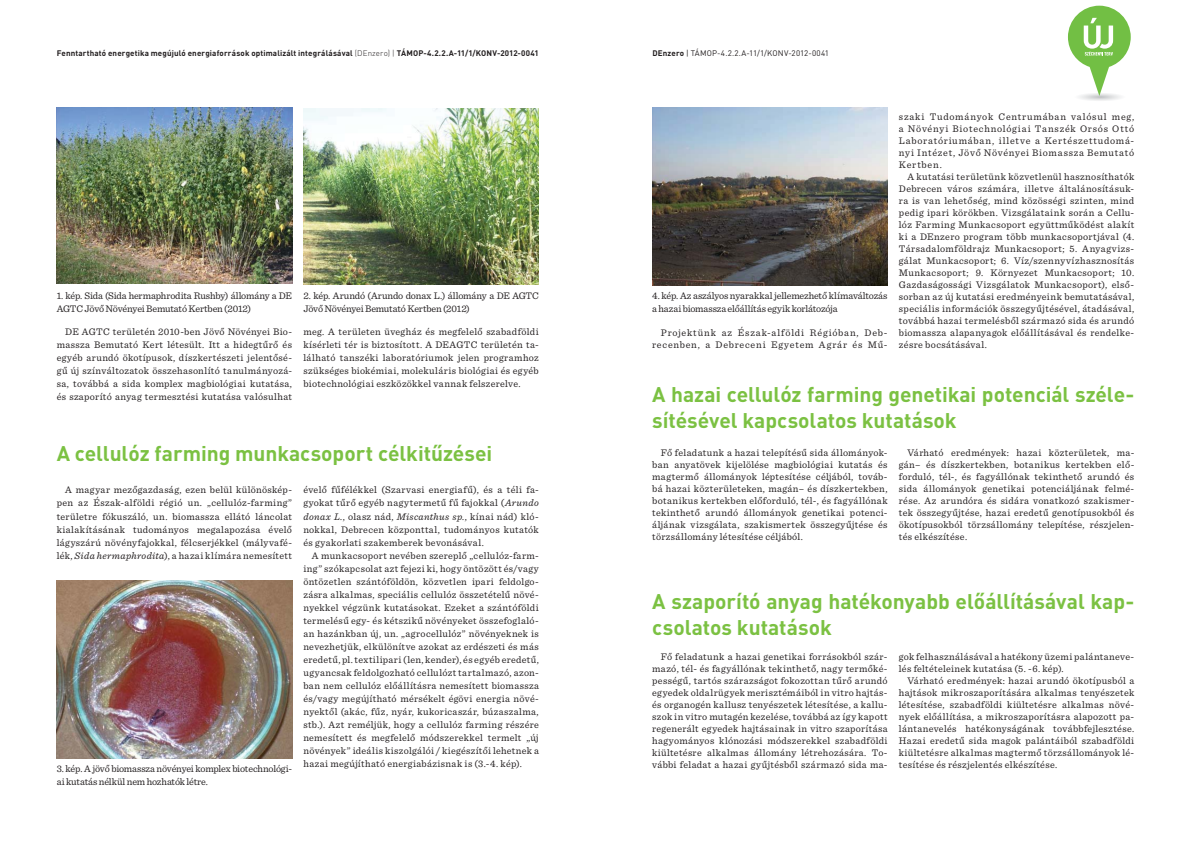
<style>
.page{position:relative;width:1191px;height:842px;background:#fff}
.page>*{position:absolute;margin:0;border:0;box-sizing:border-box;transform-origin:0 0}
.t1{font:700 21px/26px "DIN Pro";color:#7bc142}
.t2{font:10px/12px "Sentinel";letter-spacing:.025em;color:#231f20;text-align:justify}
.t3{font:10px/13px "Sentinel";letter-spacing:-.02em;color:#231f20}
.t4{font:10px/13px "Sentinel";letter-spacing:-.01em;color:#231f20}
.t5{font:10px/12px "Sentinel";letter-spacing:.08em;color:#231f20;text-align:right}
.t6{font:700 8px "DIN Pro";letter-spacing:.015em;color:#231f20}
.t7{font:8px "DIN Pro";letter-spacing:.015em;color:#231f20}
.s1{font-weight:300}
.s2{font-weight:700}
.s3{font-style:italic}
</style>
<div class="page">
<svg style="left:1063px;top:91px;width:72px;height:11px"></svg>
<svg style="left:1068px;top:6px;width:62px;height:90px"></svg>
<img style="left:57px;top:580px;width:235px;height:179px">
<img style="left:652px;top:108px;width:235px;height:178px">
<img style="left:57px;top:108px;width:235px;height:176px">
<img style="left:304px;top:109px;width:235px;height:175px">
<p class="t6" style="left:57px;top:51px;width:483px">Fenntartható energetika megújuló energiaforrások optimalizált integrálásával <span class="s1">(DEnzero) |</span> TÁMOP-4.2.2.A-11/1/KONV-2012-0041</p>
<p class="t7" style="left:652px;top:51px;width:178px"><span class="s2">DEnzero</span> | TÁMOP-4.2.2.A-11/1/KONV-2012-0041</p>
<p class="t3" style="left:57px;top:291px;width:237px">1. kép. Sida (Sida hermaphrodita Rushby) állomány a DE<br>AGTC Jövő Növényei Bemutató Kertben (2012)</p>
<p class="t3" style="left:303px;top:291px;width:237px">2. kép. Arundó (Arundo donax L.) állomány a DE AGTC<br>Jövő Növényei Bemutató Kertben (2012)</p>
<p class="t2" style="left:57px;top:326px;width:237px;line-height:13px;text-indent:9px">DE AGTC területén 2010-ben Jövő Növényei Bio&shy;massza Bemutató Kert létesült. Itt a hidegtűrő és egyéb arundó ökotípusok, díszkertészeti jelentősé&shy;gű új színváltozatok összehasonlító tanulmányozá&shy;sa, továbbá a sida komplex magbiológiai kutatása, és szaporító anyag termesztési kutatása valósulhat</p>
<p class="t2" style="left:303px;top:326px;width:237px;line-height:13px">meg. A területen üvegház és megfelelő szabadföldi kísérleti tér is biztosított. A DEAGTC területén ta&shy;lálható tanszéki laboratóriumok jelen programhoz szükséges biokémiai, molekuláris biológiai és egyéb biotechnológiai eszközökkel vannak felszerelve.</p>
<p class="t4" style="left:652px;top:291px;width:237px">4. kép. Az aszályos nyarakkal jellemezhető klímaváltozás a hazai biomassza előállítás egyik korlátozója</p>
<p class="t5" style="left:652px;top:328px;width:237px">Projektünk az Észak-alföldi Régióban, Deb&shy;recenben, a Debreceni Egyetem Agrár és Mű-</p>
<p class="t2" style="left:899px;top:112px;width:237px">szaki Tudományok Centrumában valósul meg, a Növényi Biotechnológiai Tanszék Orsós Ottó Laboratóriumában, illetve a Kertészettudomá&shy;nyi Intézet, Jövő Növényei Biomassza Bemutató Kertben.</p>
<p class="t2" style="left:899px;top:172px;width:237px;text-indent:9px">A kutatási területünk közvetlenül hasznosíthatók Debrecen város számára, illetve általánosításuk&shy;ra is van lehetőség, mind közösségi szinten, mind pedig ipari körökben. Vizsgálataink során a Cellu&shy;lóz Farming Munkacsoport együttműködést alakít ki a DEnzero program több munkacsoportjával (4.<br>Társadalomföldrajz Munkacsoport; 5. Anyagvizs&shy;gálat Munkacsoport; 6. Víz/szennyvízhasznosítás Munkacsoport; 9. Környezet Munkacsoport; 10.<br>Gazdaságossági Vizsgálatok Munkacsoport), első&shy;sorban az új kutatási eredményeink bemutatásával, speciális információk összegyűjtésével, átadásával, továbbá hazai termelésből származó sida és arundó biomassza alapanyagok előállításával és rendelke&shy;zésre bocsátásával.</p>
<h1 class="t1" style="left:652px;top:384px;width:484px">A hazai cellulóz farming genetikai potenciál széle&shy;sítésével kapcsolatos kutatások</h1>
<h1 class="t1" style="left:57px;top:443px;width:437px">A cellulóz farming munkacsoport célkitűzései</h1>
<p class="t2" style="left:652px;top:448px;width:237px;text-indent:9px">Fő feladatunk a hazai telepítésű sida állományok&shy;ban anyatövek kijelölése magbiológiai kutatás és magtermő állományok léptesítése céljából, továb&shy;bá hazai közterületeken, magán– és díszkertekben, botanikus kertekben előforduló, tél-, és fagyállónak tekinthető arundó állományok genetikai potenci&shy;áljának vizsgálata, szakismertek összegyűjtése és törzsállomány létesítése céljából.</p>
<p class="t2" style="left:899px;top:448px;width:237px;text-indent:9px">Várható eredmények: hazai közterületek, ma&shy;gán– és díszkertekben, botanikus kertekben elő&shy;forduló, tél-, és fagyállónak tekinthető arundó és sida állományok genetikai potenciáljának felmé&shy;rése. Az arundóra és sidára vonatkozó szakismer&shy;tek összegyűjtése, hazai eredetű genotípusokból és ökotípusokból törzsállomány telepítése, részjelen&shy;tés elkészítése.</p>
<p class="t2" style="left:57px;top:485px;width:237px;line-height:13px;text-indent:9px">A magyar mezőgazdaság, ezen belül különöskép&shy;pen az Észak-alföldi régió un. „cellulóz-farming” területre fókuszáló, un. biomassza ellátó láncolat kialakításának tudományos megalapozása évelő lágyszárú növényfajokkal, félcserjékkel (mályvafé&shy;lék, <span class="s3">Sida hermaphrodita</span>), a hazai klímára nemesített</p>
<p class="t2" style="left:303px;top:485px;width:237px;line-height:13px">évelő fűfélékkel (Szarvasi energiafű), és a téli fa&shy;gyokat tűrő egyéb nagytermetű fű fajokkal (<span class="s3">Arundo donax L.</span>, olasz nád, <span class="s3">Miscanthus sp.</span>, kínai nád) kló&shy;nokkal, Debrecen központtal, tudományos kutatók és gyakorlati szakemberek bevonásával.</p>
<p class="t2" style="left:303px;top:550px;width:237px;line-height:13px;text-indent:9px">A munkacsoport nevében szereplő „cellulóz-farm&shy;ing” szókapcsolat azt fejezi ki, hogy öntözött és/vagy öntözetlen szántóföldön, közvetlen ipari feldolgo&shy;zásra alkalmas, speciális cellulóz összetételű növé&shy;nyekkel végzünk kutatásokat. Ezeket a szántóföldi termelésű egy- és kétszikű növényeket összefoglaló&shy;an hazánkban új, un. „agrocellulóz” növényeknek is nevezhetjük, elkülönítve azokat az erdészeti és más eredetű, pl. textilipari (len, kender), és egyéb eredetű, ugyancsak feldolgozható cellulózt tartalmazó, azon&shy;ban nem cellulóz előállításra nemesített biomassza és/vagy megújítható mérsékelt égövi energia növé&shy;nyektől (akác, fűz, nyár, kukoricaszár, búzaszalma, stb.). Azt reméljük, hogy a cellulóz farming részére nemesített és megfelelő módszerekkel termelt „új növények” ideális kiszolgálói / kiegészítői lehetnek a hazai megújítható energiabázisnak is (3.-4. kép).</p>
<h1 class="t1" style="left:652px;top:591px;width:484px">A szaporító anyag hatékonyabb előállításával kap&shy;csolatos kutatások</h1>
<p class="t2" style="left:652px;top:652px;width:237px;text-indent:9px">Fő feladatunk a hazai genetikai forrásokból szár&shy;mazó, tél- és fagyállónak tekinthető, nagy termőké&shy;pességű, tartós szárazságot fokozottan tűrő arundó egyedek oldalrügyek merisztémáiból in vitro hajtás&shy;és organogén kallusz tenyészetek létesítése, a kallu&shy;szok in vitro mutagén kezelése, továbbá az így kapott regenerált egyedek hajtásainak in vitro szaporítása hagyományos klónozási módszerekkel szabadföldi kiültetésre alkalmas állomány létrehozására. To&shy;vábbi feladat a hazai gyűjtésből származó sida ma-</p>
<p class="t2" style="left:899px;top:652px;width:237px">gok felhasználásával a hatékony üzemi palántaneve&shy;lés feltételeinek kutatása (5. -6. kép).</p>
<p class="t2" style="left:899px;top:676px;width:237px;text-indent:9px">Várható eredmények: hazai arundó ökotípusból a hajtások mikroszaporítására alkalmas tenyészetek létesítése, szabadföldi kiültetésre alkalmas növé&shy;nyek előállítása, a mikroszaporításra alapozott pa&shy;lántanevelés hatékonyságának továbbfejlesztése.<br>Hazai eredetű sida magok palántáiból szabadföldi kiültetésre alkalmas magtermő törzsállományok lé&shy;tesítése és részjelentés elkészítése.</p>
<p class="t3" style="left:57px;top:763px;width:237px">3. kép. A jövő biomassza növényei komplex biotechnológi&shy;ai kutatás nélkül nem hozhatók létre.</p>
</div>
